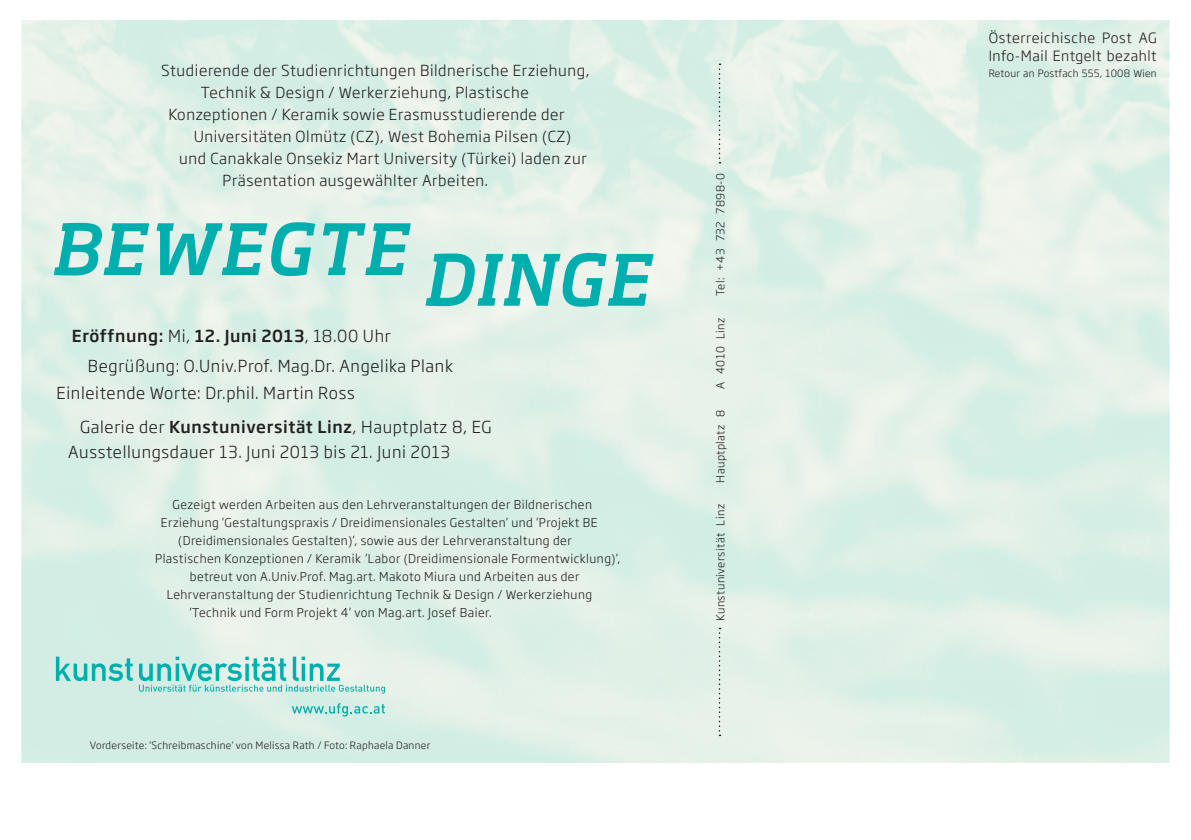
<style>
.page{position:relative;width:1191px;height:840px;background:#fff}
.page>*{position:absolute;margin:0;border:0;box-sizing:border-box;transform-origin:0 0}
.t1{font:italic 500 69.6px "Soho Std";letter-spacing:.035em;color:#00afad}
.t2{font:300 16.4px/30.6px "Soho Gothic Pro";letter-spacing:.04em;color:#231f20}
.t3{font:300 15px "Soho Gothic Pro";letter-spacing:.04em;color:#231f20}
.t4{font:300 14px/18px "Soho Gothic Pro";letter-spacing:.04em;color:#231f20}
.t5{font:300 12px "Soho Gothic Pro";letter-spacing:.04em;color:#231f20}
.t6{font:300 11px "Soho Gothic Pro";letter-spacing:.04em;color:#231f20}
.t7{font:300 10px "Soho Gothic Pro";letter-spacing:.03em;color:#231f20}
.s1{font-weight:500}
</style>
<div class="page">
<img style="left:22px;top:20px;width:1147px;height:742px">
<svg style="left:56px;top:656px;width:77px;height:24px;background:#89d7d0"></svg>
<svg style="left:292px;top:702px;width:93px;height:14px"></svg>
<svg style="left:139px;top:656px;width:246px;height:37px;background:#aae0d9"></svg>
<svg style="left:718px;top:627px;width:2px;height:108px"></svg>
<svg style="left:718px;top:63px;width:2px;height:100px"></svg>
<p class="t3" style="left:161px;top:58px;width:430px">Studierende der Studienrichtungen Bildnerische Erziehung,</p>
<p class="t3" style="left:201px;top:80px;width:329px">Technik &amp; Design / Werkerziehung, Plastische</p>
<p class="t3" style="left:168px;top:102px;width:398px">Konzeptionen / Keramik sowie Erasmusstudierende der</p>
<p class="t3" style="left:194px;top:124px;width:379px">Universitäten Olmütz (CZ), West Bohemia Pilsen (CZ)</p>
<p class="t3" style="left:179px;top:146px;width:409px">und Canakkale Onsekiz Mart University (Türkei) laden zur</p>
<p class="t3" style="left:223px;top:168px;width:267px">Präsentation ausgewählter Arbeiten.</p>
<h1 class="t1" style="left:50px;top:204px;width:599px">BEWEGTE DINGE</h1>
<h2 class="t2" style="left:88px;top:319px;width:366px;text-indent:-16px"><span class="s1">Eröffnung:</span> Mi, <span class="s1">12. Juni 2013</span>, 18.00 Uhr<br>Begrüßung: O.Univ.Prof. Mag.Dr. Angelika Plank</h2>
<h2 class="t2" style="left:80px;top:374px;width:413px;line-height:34.6px;text-indent:-24px">Einleitende Worte: Dr.phil. Martin Ross<br>Galerie der <span class="s1">Kunstuniversität Linz</span>, Hauptplatz 8, EG</h2>
<h2 class="t2" style="left:68px;top:435px;width:383px">Ausstellungsdauer 13. Juni 2013 bis 21. Juni 2013</h2>
<p class="t5" style="left:172px;top:495px;width:421px">Gezeigt werden Arbeiten aus den Lehrveranstaltungen der Bildnerischen</p>
<p class="t5" style="left:161px;top:513px;width:438px">Erziehung ’Gestaltungspraxis / Dreidimensionales Gestalten’ und ’Projekt BE</p>
<p class="t5" style="left:178px;top:531px;width:395px">(Dreidimensionales Gestalten)’, sowie aus der Lehrveranstaltung der</p>
<p class="t5" style="left:155px;top:549px;width:467px">Plastischen Konzeptionen / Keramik ’Labor (Dreidimensionale Formentwicklung)’,</p>
<p class="t5" style="left:190px;top:567px;width:391px">betreut von A.Univ.Prof. Mag.art. Makoto Miura und Arbeiten aus der</p>
<p class="t5" style="left:167px;top:585px;width:427px">Lehrveranstaltung der Studienrichtung Technik &amp; Design / Werkerziehung</p>
<p class="t5" style="left:190px;top:603px;width:303px">’Technik und Form Projekt 4’ von Mag.art. Josef Baier.</p>
<p class="t7" style="left:90px;top:737px;width:342px">Vorderseite: ‘Schreibmaschine‘ von Melissa Rath / Foto: Raphaela Danner</p>
<p class="t6" style="left:711px;top:296px;width:124px;rotate:-90deg">Tel: +43 732 7898-0</p>
<p class="t6" style="left:711px;top:388px;width:72px;rotate:-90deg">A 4010 Linz</p>
<p class="t6" style="left:711px;top:482px;width:74px;rotate:-90deg">Hauptplatz 8</p>
<p class="t6" style="left:711px;top:620px;width:118px;rotate:-90deg">Kunstuniversität Linz</p>
<p class="t4" style="left:988px;top:28px;width:169px">Österreichische Post AG<br>Info-Mail Entgelt bezahlt</p>
<p class="t7" style="left:988px;top:66px;width:169px">Retour an Postfach 555, 1008 Wien</p>
</div>
